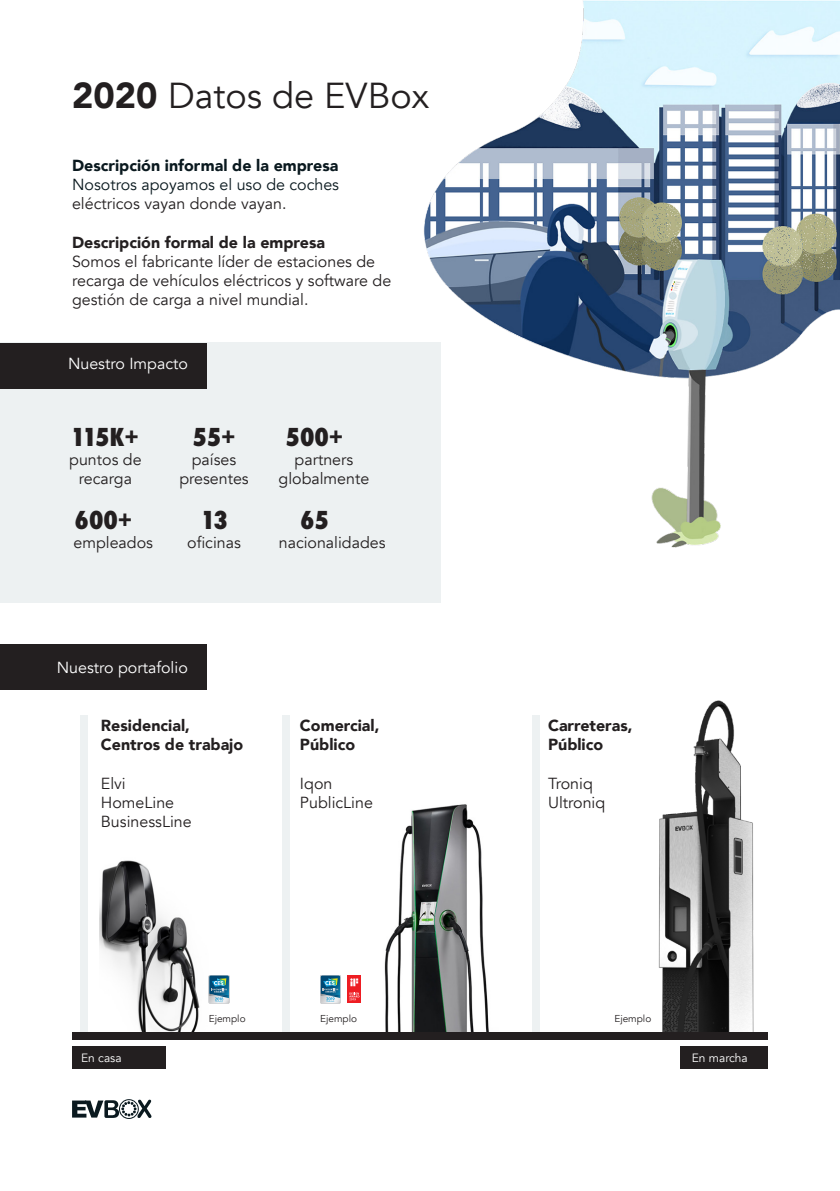
<style>
.page{position:relative;width:840px;height:1191px;background:#fff}
.page>*{position:absolute;margin:0;border:0;box-sizing:border-box;transform-origin:0 0}
.t1{font:36px "Avenir";color:#231f20}
.t2{font:800 condensed 24px "Futura";color:#231f20}
.t3{font:16px/19.2px "Avenir";color:#231f20;text-align:center}
.t4{font:900 16px/19.2px "Avenir";color:#231f20}
.t5{font:16px "Avenir";color:#fff}
.t6{font:900 16px "Avenir";color:#0a191f}
.t7{font:16px "Avenir";color:#0a191f}
.t8{font:12px "Avenir";color:#fff}
.t9{font:10px "Avenir";color:#231f20}
.s1{font-weight:900}
</style>
<div class="page">
<div style="left:0;top:343px;width:440px;height:260px;background:#edf1f2"></div>
<img style="left:413px;top:0;width:426px;height:558px">
<div style="left:282px;top:715px;width:7px;height:320px;background:#edf1f2"></div>
<div style="left:81px;top:715px;width:7px;height:320px;background:#edf1f2"></div>
<div style="left:532px;top:715px;width:7px;height:320px;background:#edf1f2"></div>
<img style="left:331px;top:804px;width:158px;height:228px">
<img style="left:100px;top:860px;width:109px;height:172px">
<img style="left:658px;top:700px;width:95px;height:332px">
<svg style="left:72px;top:1099px;width:79px;height:20px"></svg>
<div style="left:0;top:343px;width:207px;height:46px;background:#231f20"></div>
<div style="left:0;top:644px;width:207px;height:46px;background:#231f20"></div>
<div style="left:72px;top:1046px;width:94px;height:23px;background:#231f20"></div>
<div style="left:680px;top:1046px;width:87px;height:23px;background:#231f20"></div>
<div style="left:72px;top:1032px;width:695px;height:7px;background:#231f20"></div>
<svg style="left:320px;top:975px;width:20px;height:28px"></svg>
<div style="left:347px;top:989px;width:14px;height:14px;background:#ee1d23"></div>
<svg style="left:347px;top:975px;width:14px;height:14px"></svg>
<svg style="left:350px;top:978px;width:8px;height:8px"></svg>
<svg style="left:349px;top:992px;width:10px;height:8px"></svg>
<svg style="left:209px;top:975px;width:20px;height:28px"></svg>
<p class="t1" style="left:72px;top:74px;width:358px"><span class="s1">2020</span> Datos de EVBox</p>
<p class="t6" style="left:72px;top:152px;width:268px">Descripción informal de la empresa</p>
<p class="t7" style="left:72px;top:175px;width:268px">Nosotros apoyamos el uso de coches</p>
<p class="t3" style="left:72px;top:194px;width:216px">eléctricos vayan donde vayan.</p>
<p class="t4" style="left:72px;top:232px;width:254px">Descripción formal de la empresa</p>
<p class="t3" style="left:72px;top:252px;width:320px;text-align:left">Somos el fabricante líder de estaciones de recarga de vehículos eléctricos y software de gestión de carga a nivel mundial.</p>
<p class="t5" style="left:68px;top:353px;width:121px">Nuestro Impacto</p>
<p class="t2" style="left:70px;top:421px;width:70px">115K+</p>
<p class="t3" style="left:69px;top:450px;width:74px">puntos de recarga</p>
<p class="t2" style="left:192px;top:421px;width:45px">55+</p>
<p class="t2" style="left:285px;top:421px;width:59px">500+</p>
<p class="t3" style="left:192px;top:450px;width:46px">países</p>
<p class="t3" style="left:179px;top:469px;width:71px">presentes</p>
<p class="t3" style="left:294px;top:450px;width:60px">partners</p>
<p class="t3" style="left:278px;top:469px;width:92px">globalmente</p>
<p class="t2" style="left:74px;top:504px;width:59px">600+</p>
<p class="t2" style="left:200px;top:504px;width:29px">13</p>
<p class="t2" style="left:300px;top:504px;width:30px">65</p>
<p class="t3" style="left:73px;top:533px;width:81px">empleados</p>
<p class="t3" style="left:187px;top:533px;width:55px">oficinas</p>
<p class="t3" style="left:278px;top:533px;width:108px">nacionalidades</p>
<p class="t5" style="left:57px;top:657px;width:132px">Nuestro portafolio</p>
<p class="t4" style="left:101px;top:715px;width:144px">Residencial,<br>Centros de trabajo</p>
<p class="t3" style="left:101px;top:774px;width:26px">Elvi</p>
<p class="t3" style="left:101px;top:793px;width:75px">HomeLine</p>
<p class="t3" style="left:101px;top:812px;width:92px">BusinessLine</p>
<p class="t4" style="left:300px;top:715px;width:81px">Comercial,</p>
<p class="t4" style="left:300px;top:735px;width:57px">Público</p>
<p class="t3" style="left:300px;top:774px;width:34px">Iqon</p>
<p class="t3" style="left:300px;top:793px;width:74px">PublicLine</p>
<p class="t4" style="left:547px;top:715px;width:86px">Carreteras,</p>
<p class="t4" style="left:547px;top:735px;width:57px">Público</p>
<p class="t3" style="left:547px;top:774px;width:46px">Troniq</p>
<p class="t3" style="left:547px;top:793px;width:59px">Ultroniq</p>
<p class="t9" style="left:209px;top:1012px;width:38px">Ejemplo</p>
<p class="t9" style="left:320px;top:1012px;width:38px">Ejemplo</p>
<p class="t9" style="left:614px;top:1012px;width:38px">Ejemplo</p>
<p class="t8" style="left:81px;top:1050px;width:42px">En casa</p>
<p class="t8" style="left:691px;top:1050px;width:58px">En marcha</p>
</div>
